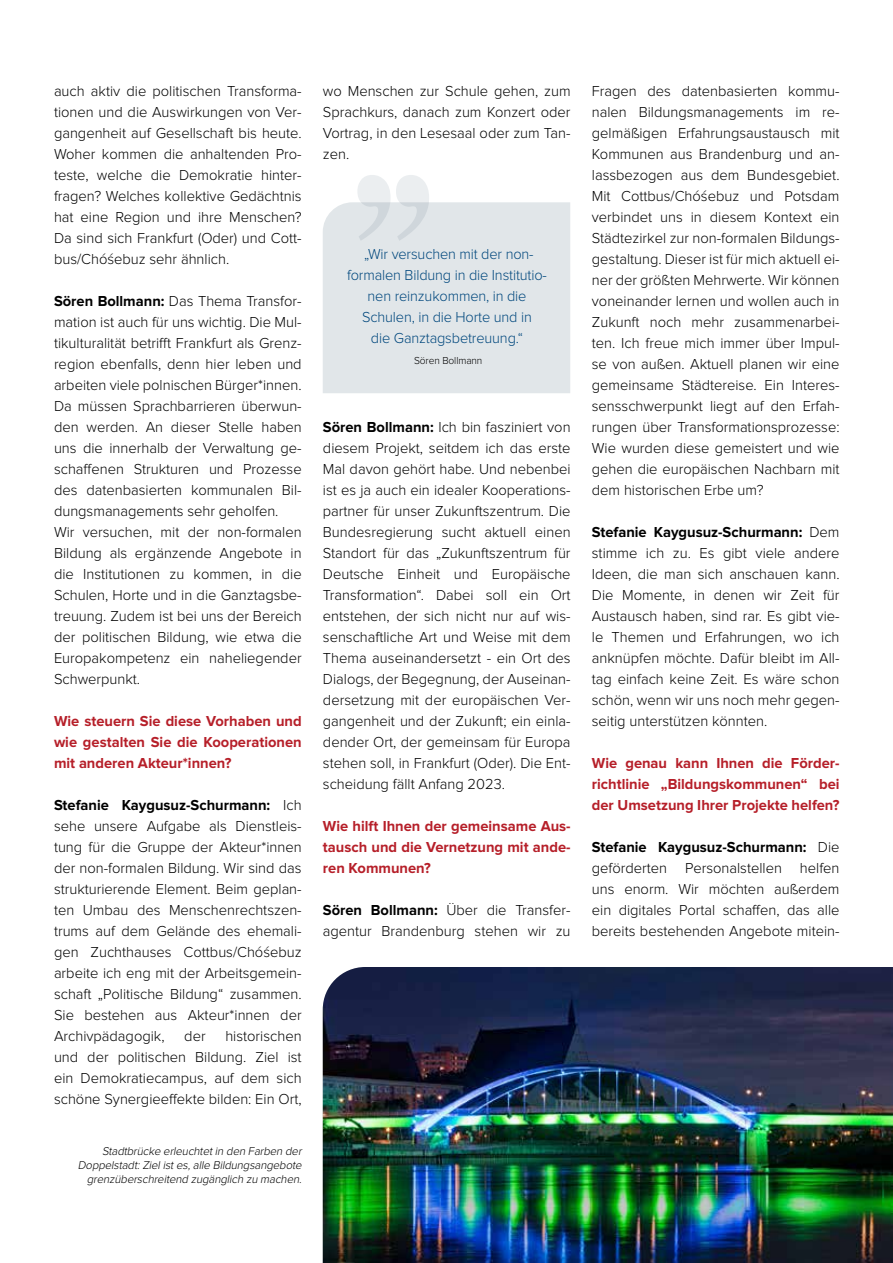
<style>
.page{position:relative;width:893px;height:1263px;background:#fff}
.page>*{position:absolute;margin:0;border:0;box-sizing:border-box;transform-origin:0 0}
.t1{font:300 15px/21px "Proxima Nova";color:#000;text-align:justify}
.t2{font:700 15px/21px "Proxima Nova";color:#b61f29;text-align:justify}
.t3{font:300 15px/21px "Proxima Nova";letter-spacing:-.01em;color:#00477d;text-align:center}
.t4{font:italic 300 11.7px/14.1px "Proxima Nova";color:#000;text-align:right}
.t5{font:300 10.5px "Proxima Nova";letter-spacing:-.01em;color:#000}
.s1{font-weight:700}
</style>
<div class="page">
<img style="left:323px;top:967px;width:570px;height:296px">
<div style="left:323px;top:202px;width:247px;height:191px;background:#e1e6e9"></div>
<svg style="left:357px;top:175px;width:72px;height:66px;background:#e3e8ea"></svg>
<p class="t1" style="left:54px;top:81px;width:249px">auch aktiv die politischen Transforma&shy;tionen und die Auswirkungen von Ver&shy;gangenheit auf Gesellschaft bis heute.<br>Woher kommen die anhaltenden Pro&shy;teste, welche die Demokratie hinter&shy;fragen? Welches kollektive Gedächtnis hat eine Region und ihre Menschen?<br>Da sind sich Frankfurt (Oder) und Cott&shy;bus/Chóśebuz sehr ähnlich.</p>
<p class="t1" style="left:54px;top:291px;width:249px;text-align:left"><span class="s1">Sören Bollmann:</span> Das Thema Transfor&shy;mation ist auch für uns wichtig. Die Mul&shy;tikulturalität betrifft Frankfurt als Grenz&shy;region ebenfalls, denn hier leben und arbeiten viele polnischen Bürger*innen.<br>Da müssen Sprachbarrieren überwun&shy;den werden. An dieser Stelle haben uns die innerhalb der Verwaltung ge&shy;schaffenen Strukturen und Prozesse des datenbasierten kommunalen Bil&shy;dungsmanagements sehr geholfen.<br>Wir versuchen, mit der non-formalen Bildung als ergänzende Angebote in die Institutionen zu kommen, in die Schulen, Horte und in die Ganztagsbe&shy;treuung. Zudem ist bei uns der Bereich der politischen Bildung, wie etwa die Europakompetenz ein naheliegender Schwerpunkt.</p>
<p class="t2" style="left:54px;top:711px;width:249px">Wie steuern Sie diese Vorhaben und wie gestalten Sie die Kooperationen mit anderen Akteur*innen?</p>
<p class="t1" style="left:54px;top:795px;width:249px"><span class="s1">Stefanie Kaygusuz-Schurmann:</span> Ich sehe unsere Aufgabe als Dienstleis&shy;tung für die Gruppe der Akteur*innen der non-formalen Bildung. Wir sind das strukturierende Element. Beim geplan&shy;ten Umbau des Menschenrechtszen&shy;trums auf dem Gelände des ehemali&shy;gen Zuchthauses Cottbus/Chóśebuz arbeite ich eng mit der Arbeitsgemein&shy;schaft „Politische Bildung“ zusammen.<br>Sie bestehen aus Akteur*innen der Archivpädagogik,</p>
<p class="t1" style="left:54px;top:1026px;width:249px;text-indent:171px">historischen und der politischen Bildung. Ziel ist ein Demokratiecampus, auf dem sich schöne Synergieeffekte bilden: Ein Ort,</p>
<p class="t1" style="left:184px;top:1026px;width:23px">der</p>
<p class="t4" style="left:78px;top:1145px;width:227px">Stadtbrücke erleuchtetin den Farben der<br>Doppelstadt:Zielistes,alle Bildungsangebote grenzüberschreitend zugänglich zu machen.</p>
<p class="t1" style="left:323px;top:81px;width:249px">wo Menschen zur Schule gehen, zum Sprachkurs, danach zum Konzert oder Vortrag, in den Lesesaal oder zum Tan&shy;zen.</p>
<p class="t3" style="left:347px;top:244px;width:201px">„Wir versuchen mit der non&shy;formalen Bildung in die Institutio&shy;nen reinzukommen, in die<br>Schulen, in die Horte und in<br>die Ganztagsbetreuung.“</p>
<p class="t5" style="left:414px;top:356px;width:70px">Sören Bollmann</p>
<p class="t1" style="left:323px;top:417px;width:249px"><span class="s1">Sören Bollmann:</span> Ich bin fasziniert von diesem Projekt, seitdem ich das erste Mal davon gehört habe. Und nebenbei ist es ja auch ein idealer Kooperations&shy;partner für unser Zukunftszentrum. Die Bundesregierung sucht aktuell einen Standort für das „Zukunftszentrum für Deutsche Einheit und Europäische Transformation“. Dabei soll ein Ort entstehen, der sich nicht nur auf wis&shy;senschaftliche Art und Weise mit dem Thema auseinandersetzt - ein Ort des Dialogs, der Begegnung, der Auseinan&shy;dersetzung mit der europäischen Ver&shy;gangenheit und der Zukunft; ein einla&shy;dender Ort, der gemeinsam für Europa stehen soll, in Frankfurt (Oder). Die Ent&shy;scheidung fällt Anfang 2023.</p>
<p class="t2" style="left:323px;top:816px;width:249px">Wie hilft Ihnen der gemeinsame Aus&shy;tausch und die Vernetzung mit ande&shy;ren Kommunen?</p>
<p class="t1" style="left:323px;top:900px;width:249px"><span class="s1">Sören Bollmann:</span> Über die Transfer&shy;agentur Brandenburg stehen wir zu</p>
<p class="t1" style="left:592px;top:81px;width:249px">Fragen des datenbasierten kommu&shy;nalen Bildungsmanagements im re&shy;gelmäßigen Erfahrungsaustausch mit Kommunen aus Brandenburg und an&shy;lassbezogen aus dem Bundesgebiet.<br>Mit Cottbus/Chóśebuz und Potsdam verbindet uns in diesem Kontext ein Städtezirkel zur non-formalen Bildungs&shy;gestaltung. Dieser ist für mich aktuell ei&shy;ner der größten Mehrwerte. Wir können voneinander lernen und wollen auch in Zukunft noch mehr zusammenarbei&shy;ten. Ich freue mich immer über Impul&shy;se von außen. Aktuell planen wir eine gemeinsame Städtereise. Ein Interes&shy;sensschwerpunkt liegt auf den Erfah&shy;rungen über Transformationsprozesse:<br>Wie wurden diese gemeistert und wie gehen die europäischen Nachbarn mit dem historischen Erbe um?</p>
<p class="t1" style="left:592px;top:522px;width:249px"><span class="s1">Stefanie Kaygusuz-Schurmann:</span> Dem stimme ich zu. Es gibt viele andere Ideen, die man sich anschauen kann.<br>Die Momente, in denen wir Zeit für Austausch haben, sind rar. Es gibt vie&shy;le Themen und Erfahrungen, wo ich anknüpfen möchte. Dafür bleibt im All&shy;tag einfach keine Zeit. Es wäre schon schön, wenn wir uns noch mehr gegen&shy;seitig unterstützen könnten.</p>
<p class="t2" style="left:592px;top:753px;width:249px">Wie genau kann Ihnen die Förder&shy;richtlinie „Bildungskommunen“ bei der Umsetzung Ihrer Projekte helfen?</p>
<p class="t1" style="left:592px;top:837px;width:249px"><span class="s1">Stefanie Kaygusuz-Schurmann:</span> Die geförderten Personalstellen helfen uns enorm. Wir möchten außerdem ein digitales Portal schaffen, das alle bereits bestehenden Angebote mitein-</p>
</div>
